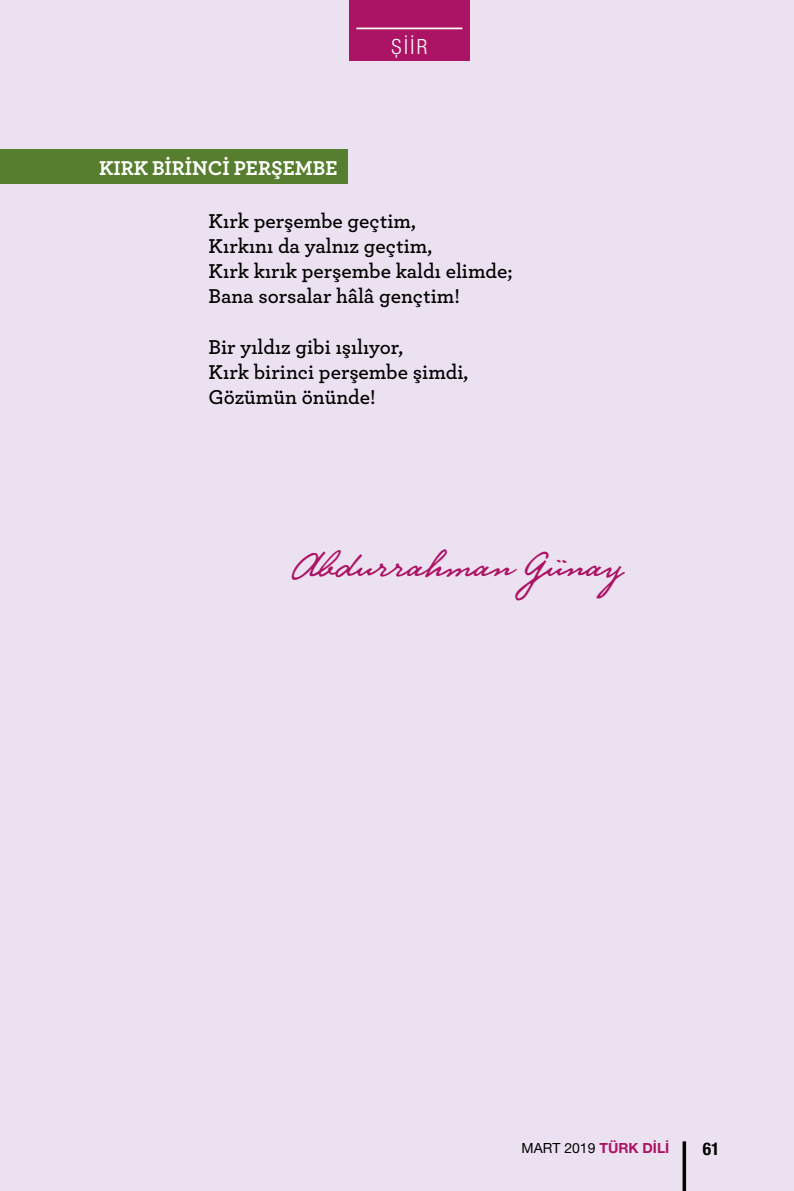
<style>
.page{position:relative;width:794px;height:1191px;background:#ece1f0}
.page>*{position:absolute;margin:0;border:0;box-sizing:border-box;transform-origin:0 0}
.t1{font:35px "Atatrk";color:#ab1464}
.t2{font:600 21px/25.2px "Archer";color:#000}
.t3{font:700 21px "Archer";color:#fff}
.t4{font:300 condensed 21px "Helvetica Neue LT Pro";color:#fff}
.t5{font:700 condensed 17.5px "Helvetica Neue LT Pro";color:#000}
.t6{font:14px "Helvetica Neue LT Pro";color:#000}
.s1{font-weight:700;color:#ab1464}
</style>
<div class="page">
<div style="left:349px;top:0;width:120px;height:61px;background:#ab1464"></div>
<hr style="left:356px;top:28px;width:106px;height:1px;background:#fff">
<svg style="left:682px;top:1141px;width:4px;height:50px"></svg>
<div style="left:0;top:149px;width:347px;height:35px;background:#577e2e"></div>
<p class="t3" style="left:99px;top:151px;width:240px">KIRK BİRİNCİ PERŞEMBE</p>
<p class="t4" style="left:391px;top:34px;width:37px">ŞİİR</p>
<p class="t2" style="left:208px;top:207px;width:306px">Kırk perşembe geçtim,<br>Kırkını da yalnız geçtim,<br>Kırk kırık perşembe kaldı elimde;<br>Bana sorsalar hâlâ gençtim!</p>
<p class="t2" style="left:208px;top:333px;width:261px">Bir yıldız gibi ışılıyor,<br>Kırk birinci perşembe şimdi,<br>Gözümün önünde!</p>
<h1 class="t1" style="left:292px;top:543px;width:333px">Abdurrahman Günay</h1>
<p class="t6" style="left:521px;top:1139px;width:149px">MART 2019 <span class="s1">TÜRK DİLİ</span></p>
<p class="t5" style="left:702px;top:1138px;width:18px">61</p>
</div>
